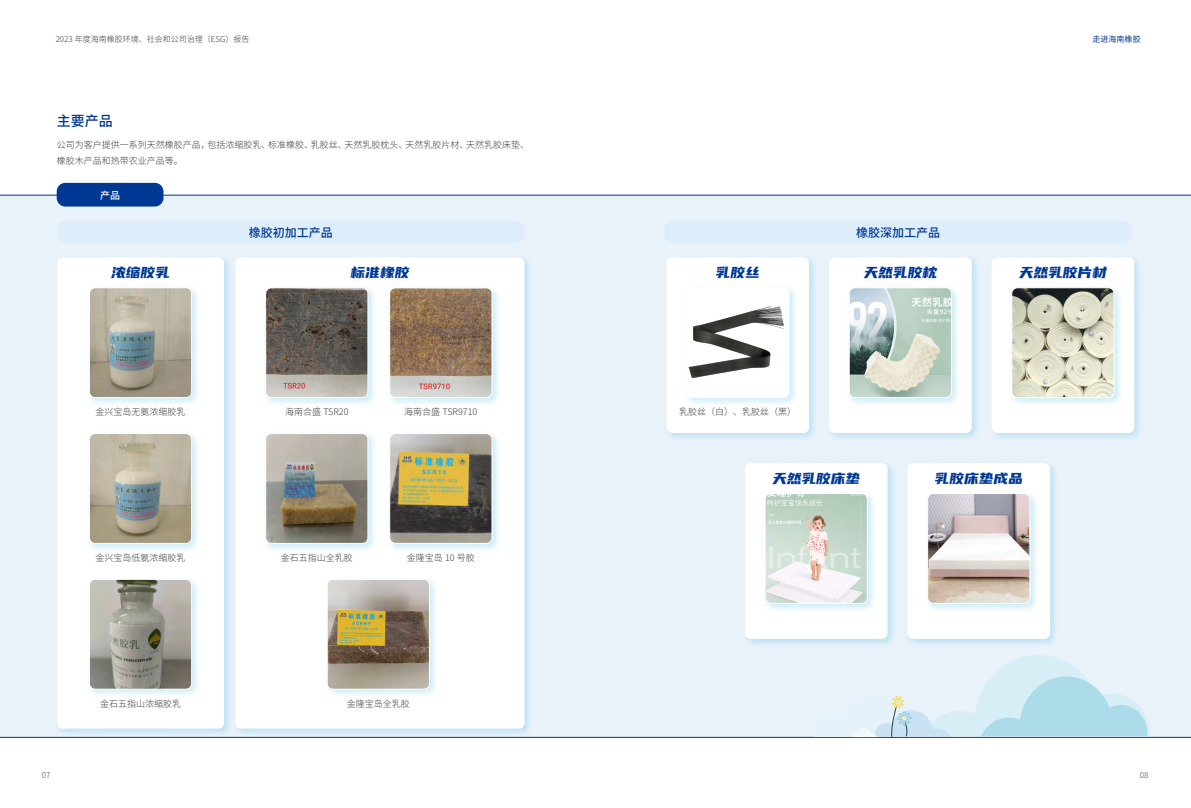
<style>
.page{position:relative;width:1191px;height:808px;background:#fff}
.page>*{position:absolute;margin:0;border:0;box-sizing:border-box;transform-origin:0 0}
.t1{font:16px "You She Biao Ti Hei";color:#003894}
.t2{font:500 14px "Source Han Sans CN";color:#003894}
.t3{font:500 12px "Source Han Sans CN";color:#003894}
.t4{font:500 10px "Source Han Sans CN";color:#fff}
.t5{font:300 9px/16px "Source Han Sans CN";color:#3e3a39}
.t6{font:300 8px "Source Han Sans CN";color:#3e3a39}
.t7{font:8px "Source Han Sans CN";color:#003894}
.t8{font:300 8px "Source Han Sans CN";color:#4c4948}
</style>
<div class="page">
<div style="left:0;top:196px;width:1191px;height:541px;background:#eaf2f9"></div>
<hr style="left:0;top:195px;width:1191px;height:1px;background:#003894">
<hr style="left:0;top:737px;width:1191px;height:1px;background:#003894">
<div style="left:57px;top:183px;width:106px;height:24px;background:#003894;border-radius:9px"></div>
<div style="left:57px;top:221px;width:467px;height:22px;background:#ddeefa;border-radius:9px"></div>
<div style="left:664px;top:221px;width:467px;height:22px;background:#ddeefa;border-radius:9px"></div>
<div style="left:54px;top:255px;width:178px;height:482px;background:#00a4e3;opacity:.2"></div>
<div style="left:57px;top:257px;width:167px;height:472px;background:#fff;border-radius:6px"></div>
<div style="left:663px;top:255px;width:154px;height:187px;background:#00a4e3;opacity:.2"></div>
<div style="left:666px;top:257px;width:143px;height:176px;background:#fff;border-radius:6px"></div>
<div style="left:742px;top:460px;width:154px;height:187px;background:#00a4e3;opacity:.2"></div>
<div style="left:745px;top:463px;width:142px;height:176px;background:#fff;border-radius:6px"></div>
<div style="left:826px;top:255px;width:154px;height:187px;background:#00a4e3;opacity:.2"></div>
<div style="left:829px;top:257px;width:142px;height:176px;background:#fff;border-radius:6px"></div>
<div style="left:904px;top:460px;width:154px;height:187px;background:#00a4e3;opacity:.2"></div>
<div style="left:907px;top:463px;width:143px;height:176px;background:#fff;border-radius:6px"></div>
<div style="left:988px;top:255px;width:154px;height:187px;background:#00a4e3;opacity:.2"></div>
<div style="left:991px;top:257px;width:143px;height:176px;background:#fff;border-radius:6px"></div>
<div style="left:232px;top:255px;width:301px;height:482px;background:#00a4e3;opacity:.2"></div>
<div style="left:235px;top:257px;width:289px;height:472px;background:#fff;border-radius:6px"></div>
<div style="left:86px;top:284px;width:114px;height:123px;background:#00a4e3;opacity:.2"></div>
<img style="left:89px;top:288px;width:103px;height:110px">
<div style="left:89px;top:287px;width:103px;height:111px;border:1px solid #fff;border-radius:6px"></div>
<div style="left:683px;top:284px;width:114px;height:123px;background:#00a4e3;opacity:.2"></div>
<div style="left:686px;top:288px;width:103px;height:110px;background:#fff;border-radius:6px"></div>
<img style="left:688px;top:306px;width:96px;height:73px">
<div style="left:686px;top:287px;width:103px;height:111px;border:1px solid #fff;border-radius:6px"></div>
<div style="left:761px;top:490px;width:115px;height:122px;background:#00a4e3;opacity:.2"></div>
<img style="left:765px;top:493px;width:102px;height:110px">
<div style="left:764px;top:493px;width:104px;height:111px;border:1px solid #fff;border-radius:6px"></div>
<div style="left:846px;top:284px;width:114px;height:123px;background:#00a4e3;opacity:.2"></div>
<img style="left:849px;top:288px;width:102px;height:110px">
<div style="left:848px;top:287px;width:104px;height:111px;border:1px solid #fff;border-radius:6px"></div>
<div style="left:924px;top:490px;width:114px;height:122px;background:#00a4e3;opacity:.2"></div>
<img style="left:927px;top:493px;width:103px;height:110px">
<div style="left:927px;top:493px;width:103px;height:111px;border:1px solid #fff;border-radius:6px"></div>
<div style="left:1008px;top:284px;width:115px;height:123px;background:#00a4e3;opacity:.2"></div>
<img style="left:1011px;top:288px;width:103px;height:110px">
<div style="left:1011px;top:287px;width:103px;height:111px;border:1px solid #fff;border-radius:6px"></div>
<div style="left:262px;top:284px;width:115px;height:123px;background:#00a4e3;opacity:.2"></div>
<img style="left:266px;top:288px;width:102px;height:110px">
<div style="left:265px;top:287px;width:103px;height:111px;border:1px solid #fff;border-radius:6px"></div>
<div style="left:386px;top:284px;width:115px;height:123px;background:#00a4e3;opacity:.2"></div>
<img style="left:390px;top:288px;width:102px;height:110px">
<div style="left:389px;top:287px;width:103px;height:111px;border:1px solid #fff;border-radius:6px"></div>
<div style="left:86px;top:430px;width:114px;height:122px;background:#00a4e3;opacity:.2"></div>
<img style="left:89px;top:433px;width:103px;height:110px">
<div style="left:89px;top:433px;width:103px;height:111px;border:1px solid #fff;border-radius:6px"></div>
<div style="left:262px;top:430px;width:115px;height:122px;background:#00a4e3;opacity:.2"></div>
<img style="left:266px;top:433px;width:102px;height:110px">
<div style="left:265px;top:433px;width:103px;height:111px;border:1px solid #fff;border-radius:6px"></div>
<div style="left:386px;top:430px;width:115px;height:122px;background:#00a4e3;opacity:.2"></div>
<img style="left:390px;top:433px;width:102px;height:110px">
<div style="left:389px;top:433px;width:103px;height:111px;border:1px solid #fff;border-radius:6px"></div>
<div style="left:86px;top:576px;width:114px;height:122px;background:#00a4e3;opacity:.2"></div>
<img style="left:89px;top:579px;width:103px;height:110px">
<div style="left:89px;top:579px;width:103px;height:111px;border:1px solid #fff;border-radius:6px"></div>
<div style="left:324px;top:576px;width:114px;height:122px;background:#00a4e3;opacity:.2"></div>
<img style="left:327px;top:579px;width:102px;height:110px">
<div style="left:327px;top:579px;width:103px;height:111px;border:1px solid #fff;border-radius:6px"></div>
<svg style="left:813px;top:655px;width:336px;height:83px;background:#d4e9f3"></svg>
<p class="t6" style="left:56px;top:34px;width:195px">2023 年度海南橡胶环境、社会和公司治理（ESG）报告</p>
<p class="t7" style="left:1092px;top:34px;width:49px">走进海南橡胶</p>
<h2 class="t2" style="left:57px;top:113px;width:57px">主要产品</h2>
<p class="t5" style="left:57px;top:137px;width:474px">公司为客户提供一系列天然橡胶产品，包括浓缩胶乳、标准橡胶、乳胶丝、天然乳胶枕头、天然乳胶片材、天然乳胶床垫、橡胶木产品和热带农业产品等。</p>
<p class="t4" style="left:100px;top:189px;width:21px">产品</p>
<h3 class="t3" style="left:249px;top:225px;width:85px">橡胶初加工产品</h3>
<h3 class="t3" style="left:856px;top:225px;width:85px">橡胶深加工产品</h3>
<h1 class="t1" style="left:111px;top:262px;width:60px">浓缩胶乳</h1>
<h1 class="t1" style="left:715px;top:262px;width:46px">乳胶丝</h1>
<h1 class="t1" style="left:350px;top:262px;width:60px">标准橡胶</h1>
<h1 class="t1" style="left:1018px;top:262px;width:90px">天然乳胶片材</h1>
<h1 class="t1" style="left:863px;top:262px;width:75px">天然乳胶枕</h1>
<p class="t5" style="left:95px;top:404px;width:91px">金兴宝岛无氨浓缩胶乳</p>
<p class="t5" style="left:285px;top:404px;width:65px">海南合盛 TSR20</p>
<p class="t5" style="left:404px;top:404px;width:75px">海南合盛 TSR9710</p>
<p class="t5" style="left:679px;top:404px;width:118px">乳胶丝（白）、乳胶丝（黑）</p>
<p class="t5" style="left:95px;top:550px;width:91px">金兴宝岛低氨浓缩胶乳</p>
<p class="t5" style="left:281px;top:550px;width:73px">金石五指山全乳胶</p>
<p class="t5" style="left:407px;top:550px;width:70px">金隆宝岛 10 号胶</p>
<p class="t5" style="left:100px;top:696px;width:82px">金石五指山浓缩胶乳</p>
<p class="t5" style="left:347px;top:696px;width:64px">金隆宝岛全乳胶</p>
<h1 class="t1" style="left:772px;top:468px;width:90px">天然乳胶床垫</h1>
<h1 class="t1" style="left:934px;top:468px;width:90px">乳胶床垫成品</h1>
<p class="t8" style="left:42px;top:771px;width:10px">07</p>
<p class="t8" style="left:1139px;top:771px;width:10px">08</p>
</div>
